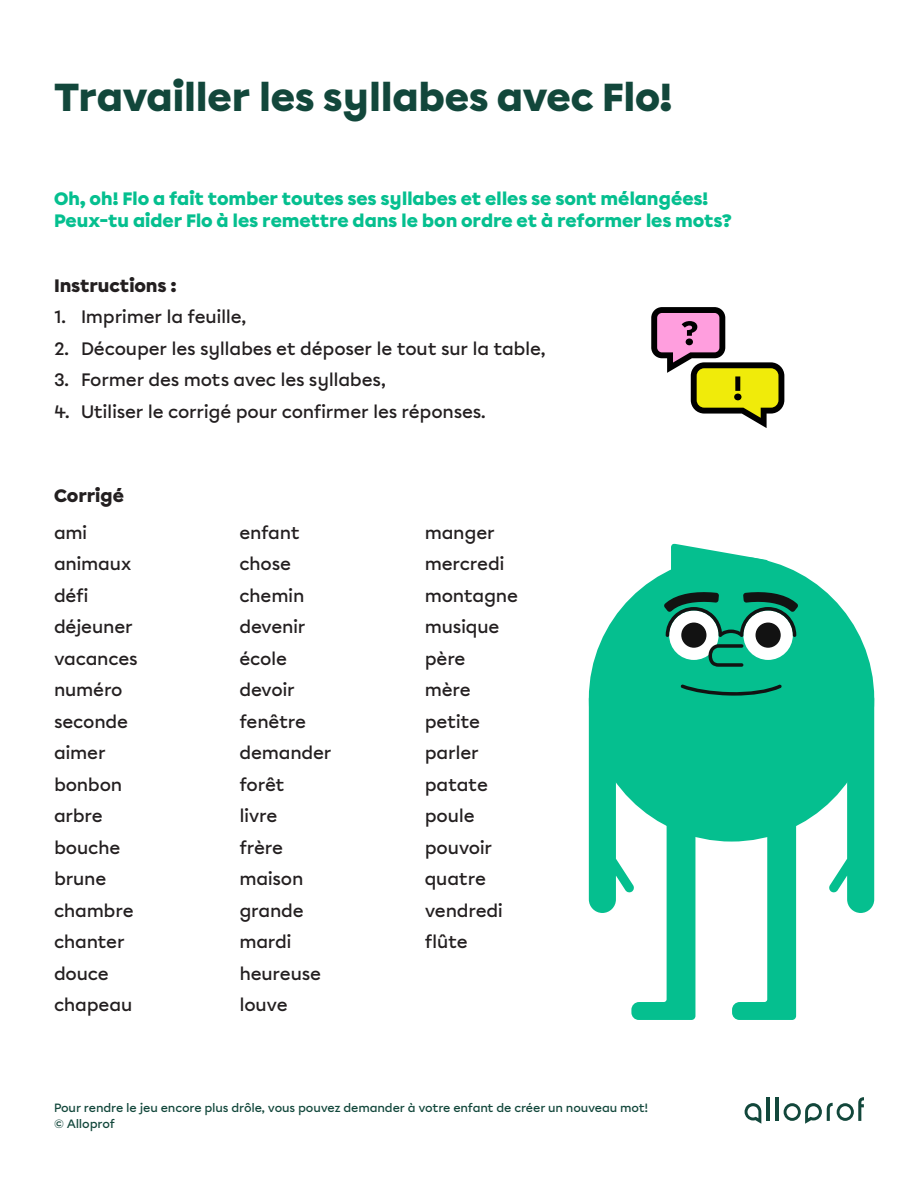
<style>
.page{position:relative;width:918px;height:1188px;background:#fff}
.page>*{position:absolute;margin:0;border:0;box-sizing:border-box;transform-origin:0 0}
.t1{font:900 39px "Chromatica Modifiee B";letter-spacing:-.015em;color:#12473b}
.t2{font:500 18px "Chromatica Modifiee B";letter-spacing:-.015em;color:#231f20}
.t3{font:900 18px "Chromatica Modifiee B";letter-spacing:-.015em;color:#05bf8f}
.t4{font:900 18px "Chromatica Modifiee B";letter-spacing:-.01em;color:#231f20}
.t5{font:500 12px "Chromatica Modifiee B";letter-spacing:-.015em;color:#12473b}
</style>
<div class="page">
<hr style="left:767px;top:1097px;width:3px;height:24px;background:#12473b">
<hr style="left:776px;top:1097px;width:3px;height:24px;background:#12473b">
<svg style="left:744px;top:1103px;width:17px;height:21px"></svg>
<svg style="left:784px;top:1097px;width:80px;height:27px"></svg>
<div style="left:589px;top:556px;width:285px;height:286px;background:#05bf8f;border-radius:50%"></div>
<svg style="left:829px;top:686px;width:45px;height:227px"></svg>
<svg style="left:589px;top:684px;width:207px;height:336px"></svg>
<div style="left:669px;top:611px;width:50px;height:49px;background:#fff;border-radius:50%"></div>
<div style="left:681px;top:623px;width:25px;height:25px;background:#121212;border-radius:50%"></div>
<div style="left:743px;top:611px;width:50px;height:49px;background:#fff;border-radius:50%"></div>
<div style="left:756px;top:623px;width:25px;height:25px;background:#121212;border-radius:50%"></div>
<svg style="left:709px;top:644px;width:34px;height:23px"></svg>
<svg style="left:664px;top:544px;width:134px;height:93px"></svg>
<svg style="left:651px;top:307px;width:134px;height:121px"></svg>
<p class="t1" style="left:54px;top:70px;width:620px">Travailler les syllabes avec Flo!</p>
<p class="t3" style="left:54px;top:186px;width:656px">Oh, oh! Flo a fait tomber toutes ses syllabes et elles se sont mélangées!</p>
<p class="t3" style="left:54px;top:208px;width:679px">Peux-tu aider Flo à les remettre dans le bon ordre et à reformer les mots?</p>
<p class="t4" style="left:54px;top:273px;width:124px">Instructions :</p>
<p class="t2" style="left:54px;top:305px;width:194px">1. Imprimer la feuille,</p>
<p class="t2" style="left:54px;top:336px;width:493px">2. Découper les syllabes et déposer le tout sur la table,</p>
<p class="t2" style="left:54px;top:368px;width:334px">3. Former des mots avec les syllabes,</p>
<p class="t2" style="left:54px;top:399px;width:434px">4. Utiliser le corrigé pour confirmer les réponses.</p>
<p class="t4" style="left:54px;top:483px;width:72px">Corrigé</p>
<p class="t2" style="left:54px;top:521px;width:35px">ami</p>
<p class="t2" style="left:54px;top:552px;width:79px">animaux</p>
<p class="t2" style="left:54px;top:584px;width:36px">défi</p>
<p class="t2" style="left:54px;top:615px;width:80px">déjeuner</p>
<p class="t2" style="left:54px;top:647px;width:85px">vacances</p>
<p class="t2" style="left:54px;top:678px;width:70px">numéro</p>
<p class="t2" style="left:54px;top:710px;width:76px">seconde</p>
<p class="t2" style="left:54px;top:741px;width:53px">aimer</p>
<p class="t2" style="left:54px;top:773px;width:70px">bonbon</p>
<p class="t2" style="left:54px;top:804px;width:50px">arbre</p>
<p class="t2" style="left:54px;top:836px;width:68px">bouche</p>
<p class="t2" style="left:54px;top:867px;width:54px">brune</p>
<p class="t2" style="left:54px;top:899px;width:81px">chambre</p>
<p class="t2" style="left:54px;top:930px;width:72px">chanter</p>
<p class="t2" style="left:54px;top:962px;width:56px">douce</p>
<p class="t2" style="left:54px;top:993px;width:80px">chapeau</p>
<p class="t2" style="left:239px;top:521px;width:62px">enfant</p>
<p class="t2" style="left:239px;top:552px;width:53px">chose</p>
<p class="t2" style="left:239px;top:584px;width:66px">chemin</p>
<p class="t2" style="left:239px;top:615px;width:68px">devenir</p>
<p class="t2" style="left:239px;top:647px;width:49px">école</p>
<p class="t2" style="left:239px;top:678px;width:57px">devoir</p>
<p class="t2" style="left:239px;top:710px;width:68px">fenêtre</p>
<p class="t2" style="left:239px;top:741px;width:94px">demander</p>
<p class="t2" style="left:239px;top:773px;width:47px">forêt</p>
<p class="t2" style="left:239px;top:804px;width:40px">livre</p>
<p class="t2" style="left:239px;top:836px;width:45px">frère</p>
<p class="t2" style="left:239px;top:867px;width:65px">maison</p>
<p class="t2" style="left:239px;top:899px;width:66px">grande</p>
<p class="t2" style="left:239px;top:930px;width:54px">mardi</p>
<p class="t2" style="left:239px;top:962px;width:83px">heureuse</p>
<p class="t2" style="left:239px;top:993px;width:50px">louve</p>
<p class="t2" style="left:425px;top:521px;width:72px">manger</p>
<p class="t2" style="left:425px;top:552px;width:81px">mercredi</p>
<p class="t2" style="left:425px;top:584px;width:95px">montagne</p>
<p class="t2" style="left:425px;top:615px;width:76px">musique</p>
<p class="t2" style="left:425px;top:647px;width:42px">père</p>
<p class="t2" style="left:425px;top:678px;width:48px">mère</p>
<p class="t2" style="left:425px;top:710px;width:57px">petite</p>
<p class="t2" style="left:425px;top:741px;width:56px">parler</p>
<p class="t2" style="left:425px;top:773px;width:65px">patate</p>
<p class="t2" style="left:425px;top:804px;width:51px">poule</p>
<p class="t2" style="left:425px;top:836px;width:69px">pouvoir</p>
<p class="t2" style="left:425px;top:867px;width:63px">quatre</p>
<p class="t2" style="left:425px;top:899px;width:80px">vendredi</p>
<p class="t2" style="left:425px;top:930px;width:45px">flûte</p>
<p class="t5" style="left:54px;top:1100px;width:596px">Pour rendre le jeu encore plus drôle, vous pouvez demander à votre enfant de créer un nouveau mot!</p>
<p class="t5" style="left:54px;top:1116px;width:62px">©️ Alloprof</p>
</div>
